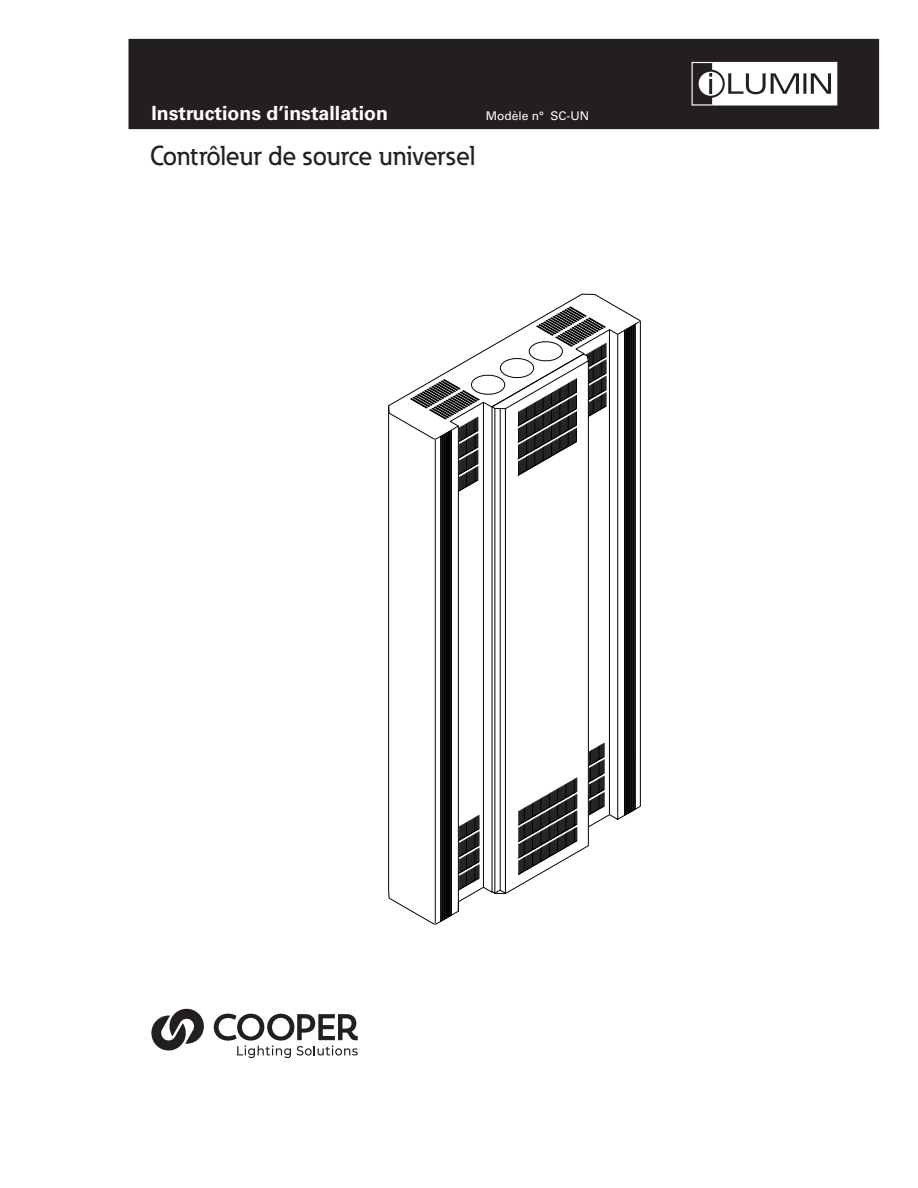
<style>
.page{position:relative;width:918px;height:1188px;background:#fff}
.page>*{position:absolute;margin:0;border:0;box-sizing:border-box;transform-origin:0 0}
.t1{font:500 27px "Eaton";color:#231f20}
.t2{font:700 19.5px "Univers LT Std";color:#fff}
.t3{font:12px "Univers LT Std";color:#fff}
</style>
<div class="page">
<div style="left:129px;top:39px;width:750px;height:90px;background:#231f20"></div>
<svg style="left:699px;top:62px;width:138px;height:44px;background:#d3d2d2"></svg>
<svg style="left:388px;top:294px;width:253px;height:630px"></svg>
<svg style="left:388px;top:321px;width:252px;height:119px"></svg>
<svg style="left:410px;top:306px;width:196px;height:582px"></svg>
<hr style="left:435px;top:440px;width:1px;height:482px;background:#040503">
<svg style="left:469px;top:329px;width:141px;height:486px"></svg>
<svg style="left:151px;top:1008px;width:53px;height:43px"></svg>
<svg style="left:214px;top:1014px;width:144px;height:44px"></svg>
<p class="t2" style="left:152px;top:101px;width:238px">Instructions d’installation</p>
<p class="t3" style="left:486px;top:109px;width:105px">Modèle n° SC-UN</p>
<p class="t1" style="left:150px;top:139px;width:327px">Contrôleur de source universel</p>
</div>
